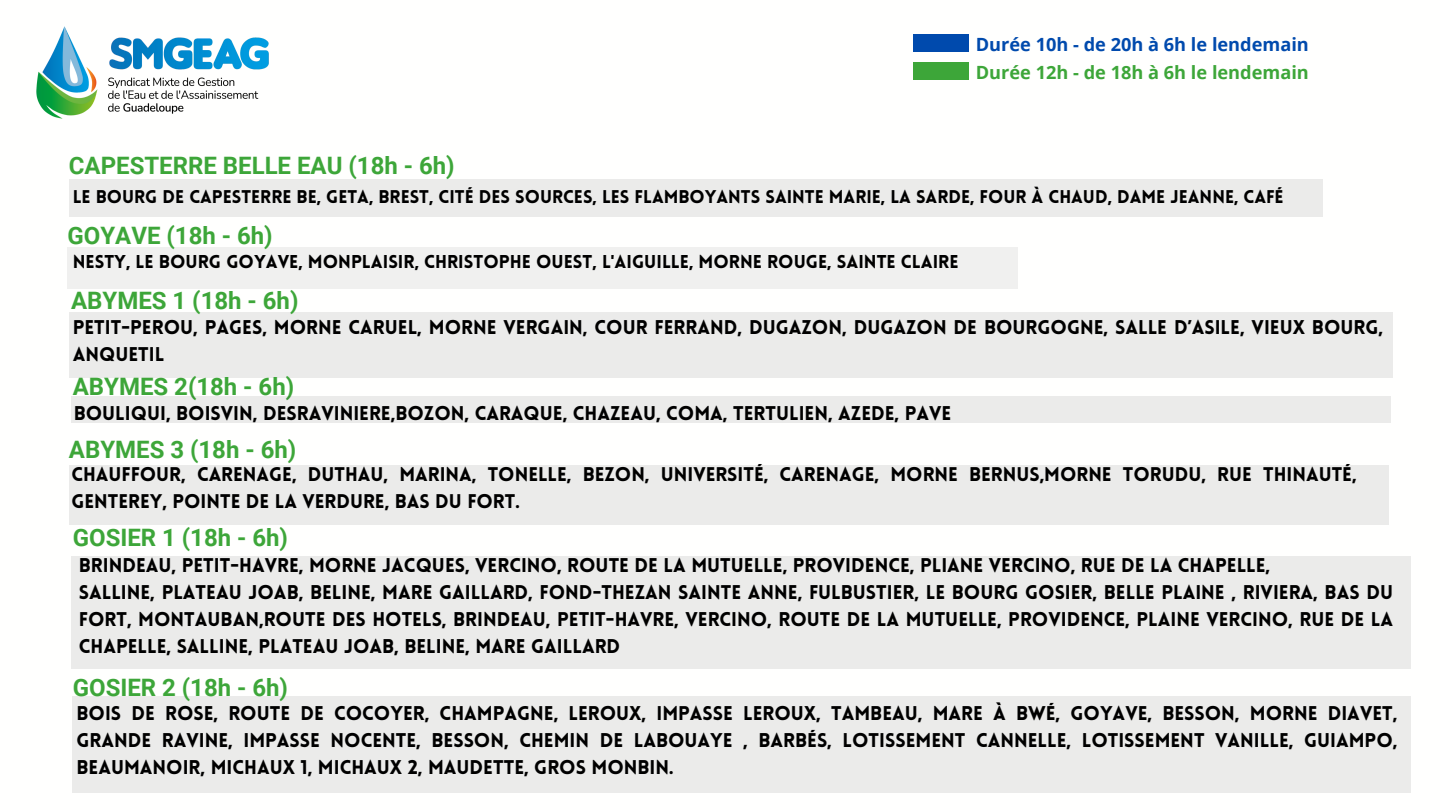
<style>
.page{position:relative;width:1440px;height:810px;background:#fff}
.page>*{position:absolute;margin:0;border:0;box-sizing:border-box;transform-origin:0 0}
.t1{font:700 24px "Roboto";color:#3da639}
.t2{font:900 19.4px/27px "Lovelo";color:#000}
.t3{font:900 18.2px "Lovelo";color:#000}
.t4{font:700 18.2px "Open Sans";color:#004aad}
.t5{font:700 18.2px "Open Sans";color:#3da639}
.t6{font:900 18px "Lovelo";color:#000}
</style>
<div class="page">
<div style="left:69px;top:179px;width:1254px;height:38px;background:#ebebea"></div>
<div style="left:68px;top:248px;width:950px;height:41px;background:#f0f0ef"></div>
<div style="left:72px;top:556px;width:1339px;height:112px;background:#ebebea"></div>
<div style="left:73px;top:697px;width:1338px;height:96px;background:#ebebea"></div>
<div style="left:69px;top:312px;width:1323px;height:66px;background:#ebebea"></div>
<div style="left:69px;top:465px;width:1319px;height:59px;background:#ebebea"></div>
<img style="left:36px;top:26px;width:233px;height:93px">
<div style="left:71px;top:396px;width:1319px;height:27px;background:#ebebea"></div>
<svg style="left:913px;top:34px;width:55px;height:17px"></svg>
<hr style="left:919px;top:41px;width:43px;height:4px;background:#004aad">
<svg style="left:913px;top:62px;width:55px;height:18px"></svg>
<hr style="left:919px;top:69px;width:43px;height:4px;background:#3da639">
<p class="t4" style="left:976px;top:31px;width:335px">Durée 10h - de 20h à 6h le lendemain</p>
<p class="t5" style="left:976px;top:60px;width:335px">Durée 12h - de 18h à 6h le lendemain</p>
<p class="t1" style="left:69px;top:152px;width:387px">CAPESTERRE BELLE EAU (18h - 6h)</p>
<p class="t6" style="left:73px;top:189px;width:1213px">LE BOURG DE CAPESTERRE BE, GETA, BREST, CITÉ DES SOURCES, LES FLAMBOYANTS SAINTE MARIE, LA SARDE, FOUR À CHAUD, DAME JEANNE, CAFÉ</p>
<p class="t1" style="left:68px;top:222px;width:207px">GOYAVE (18h - 6h)</p>
<p class="t3" style="left:73px;top:254px;width:887px">NESTY, LE BOURG GOYAVE, MONPLAISIR, CHRISTOPHE OUEST, L'AIGUILLE, MORNE ROUGE, SAINTE CLAIRE</p>
<p class="t1" style="left:71px;top:286px;width:229px">ABYMES 1 (18h - 6h)</p>
<p class="t2" style="left:73px;top:316px;width:1312px">PETIT-PEROU, PAGES, MORNE CARUEL, MORNE VERGAIN, COUR FERRAND, DUGAZON, DUGAZON DE BOURGOGNE, SALLE D’ASILE, VIEUX BOURG,<br>ANQUETIL</p>
<p class="t1" style="left:73px;top:373px;width:223px">ABYMES 2(18h - 6h)</p>
<p class="t2" style="left:74px;top:402px;width:879px">BOULIQUI, BOISVIN, DESRAVINIERE,BOZON, CARAQUE, CHAZEAU, COMA, TERTULIEN, AZEDE, PAVE</p>
<p class="t1" style="left:69px;top:436px;width:229px">ABYMES 3 (18h - 6h)</p>
<p class="t2" style="left:71px;top:463px;width:1287px">CHAUFFOUR, CARENAGE, DUTHAU, MARINA, TONELLE, BEZON, UNIVERSITÉ, CARENAGE, MORNE BERNUS,MORNE TORUDU, RUE THINAUTÉ,<br>GENTEREY, POINTE DE LA VERDURE, BAS DU FORT.</p>
<p class="t1" style="left:73px;top:524px;width:217px">GOSIER 1 (18h - 6h)</p>
<p class="t2" style="left:79px;top:554px;width:1193px">BRINDEAU, PETIT-HAVRE, MORNE JACQUES, VERCINO, ROUTE DE LA MUTUELLE, PROVIDENCE, PLIANE VERCINO, RUE DE LA CHAPELLE,</p>
<p class="t2" style="left:79px;top:581px;width:1316px;text-align:justify">SALLINE, PLATEAU JOAB, BELINE, MARE GAILLARD, FOND-THEZAN SAINTE ANNE, FULBUSTIER, LE BOURG GOSIER, BELLE PLAINE , RIVIERA, BAS DU FORT, MONTAUBAN,ROUTE DES HOTELS, BRINDEAU, PETIT-HAVRE, VERCINO, ROUTE DE LA MUTUELLE, PROVIDENCE, PLAINE VERCINO, RUE DE LA CHAPELLE, SALLINE, PLATEAU JOAB, BELINE, MARE GAILLARD</p>
<p class="t1" style="left:73px;top:674px;width:217px">GOSIER 2 (18h - 6h)</p>
<p class="t2" style="left:76px;top:701px;width:1322px;text-align:justify">BOIS DE ROSE, ROUTE DE COCOYER, CHAMPAGNE, LEROUX, IMPASSE LEROUX, TAMBEAU, MARE À BWÉ, GOYAVE, BESSON, MORNE DIAVET, GRANDE RAVINE, IMPASSE NOCENTE, BESSON, CHEMIN DE LABOUAYE , BARBÉS, LOTISSEMENT CANNELLE, LOTISSEMENT VANILLE, GUIAMPO, BEAUMANOIR, MICHAUX 1, MICHAUX 2, MAUDETTE, GROS MONBIN.</p>
</div>
